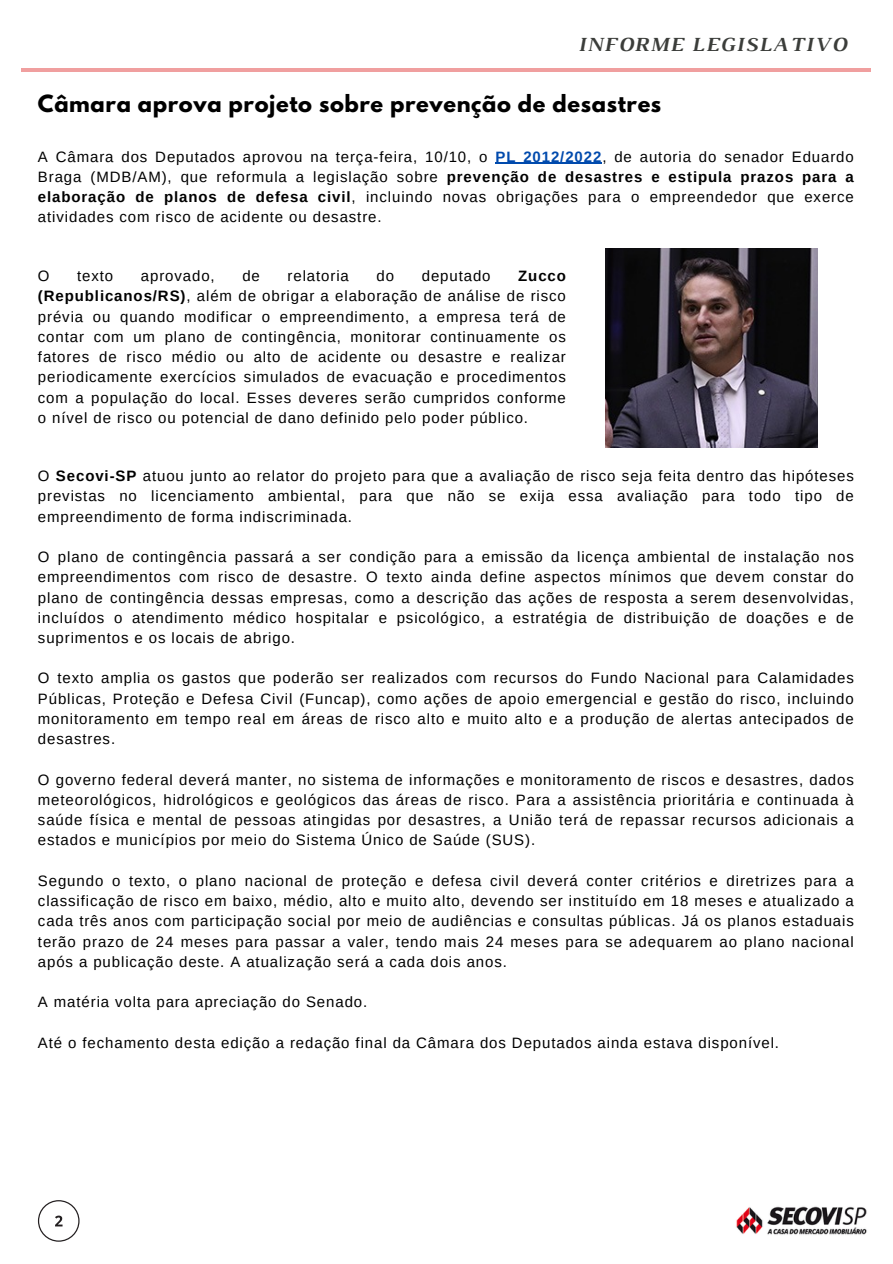
<style>
.page{position:relative;width:893px;height:1264px;background:#fff}
.page>*{position:absolute;margin:0;border:0;box-sizing:border-box;transform-origin:0 0}
.t1{font:700 21px "League Spartan";letter-spacing:.03em;color:#000}
.t2{font:italic 700 20.4px "Luthier";letter-spacing:.06em;color:#3b3d3a}
.t3{font:15px/20.2px "Arimo";letter-spacing:.06em;color:#000;text-align:justify}
.s1{font-weight:700;color:#004aad}
.s2{font-weight:700}
</style>
<div class="page">
<hr style="left:22px;top:68px;width:848px;height:4px;background:#f09f9f">
<svg style="left:38px;top:1200px;width:42px;height:41px"></svg>
<img style="left:736px;top:1206px;width:131px;height:29px">
<img style="left:605px;top:248px;width:212px;height:199px">
<hr style="left:495px;top:163px;width:107px;height:1px;background:#004aad">
<p class="t2" style="left:577px;top:37px;width:270px">INFORME LEGISLATIVO</p>
<p class="t1" style="left:38px;top:93px;width:624px">Câmara aprova projeto sobre prevenção de desastres</p>
<p class="t3" style="left:38px;top:146px;width:817px">A Câmara dos Deputados aprovou na terça-feira, 10/10, o <span class="s1">PL 2012/2022</span>, de autoria do senador Eduardo Braga (MDB/AM), que reformula a legislação sobre <span class="s2">prevenção de desastres e estipula prazos para a elaboração de planos de defesa civil</span>, incluindo novas obrigações para o empreendedor que exerce atividades com risco de acidente ou desastre.</p>
<p class="t3" style="left:38px;top:266px;width:13px">O</p>
<p class="t3" style="left:77px;top:266px;width:38px">texto</p>
<p class="t3" style="left:141px;top:266px;width:75px">aprovado,</p>
<p class="t3" style="left:242px;top:266px;width:19px">de</p>
<p class="t3" style="left:287px;top:266px;width:63px">relatoria</p>
<p class="t3" style="left:376px;top:266px;width:19px">do</p>
<p class="t3" style="left:422px;top:266px;width:70px">deputado</p>
<p class="t3" style="left:38px;top:266px;width:529px;text-indent:480px"><span class="s2">Zucco (Republicanos/RS)</span>, além de obrigar a elaboração de análise de risco prévia ou quando modificar o empreendimento, a empresa terá de contar com um plano de contingência, monitorar continuamente os fatores de risco médio ou alto de acidente ou desastre e realizar periodicamente exercícios simulados de evacuação e procedimentos com a população do local. Esses deveres serão cumpridos conforme o nível de risco ou potencial de dano definido pelo poder público.</p>
<p class="t3" style="left:38px;top:465px;width:817px">O <span class="s2">Secovi-SP</span> atuou junto ao relator do projeto para que a avaliação de risco seja feita dentro das hipóteses previstas no licenciamento ambiental, para que não se exija essa avaliação para todo tipo de empreendimento de forma indiscriminada.</p>
<p class="t3" style="left:38px;top:546px;width:817px">O plano de contingência passará a ser condição para a emissão da licença ambiental de instalação nos empreendimentos com risco de desastre. O texto ainda define aspectos mínimos que devem constar do plano de contingência dessas empresas, como a descrição das ações de resposta a serem desenvolvidas, incluídos o atendimento médico hospitalar e psicológico, a estratégia de distribuição de doações e de suprimentos e os locais de abrigo.</p>
<p class="t3" style="left:38px;top:668px;width:817px">O texto amplia os gastos que poderão ser realizados com recursos do Fundo Nacional para Calamidades Públicas, Proteção e Defesa Civil (Funcap), como ações de apoio emergencial e gestão do risco, incluindo monitoramento em tempo real em áreas de risco alto e muito alto e a produção de alertas antecipados de desastres.</p>
<p class="t3" style="left:38px;top:769px;width:817px">O governo federal deverá manter, no sistema de informações e monitoramento de riscos e desastres, dados meteorológicos, hidrológicos e geológicos das áreas de risco. Para a assistência prioritária e continuada à saúde física e mental de pessoas atingidas por desastres, a União terá de repassar recursos adicionais a estados e municípios por meio do Sistema Único de Saúde (SUS).</p>
<p class="t3" style="left:38px;top:870px;width:817px">Segundo o texto, o plano nacional de proteção e defesa civil deverá conter critérios e diretrizes para a classificação de risco em baixo, médio, alto e muito alto, devendo ser instituído em 18 meses e atualizado a cada três anos com participação social por meio de audiências e consultas públicas. Já os planos estaduais terão prazo de 24 meses para passar a valer, tendo mais 24 meses para se adequarem ao plano nacional após a publicação deste. A atualização será a cada dois anos.</p>
<p class="t3" style="left:38px;top:992px;width:331px">A matéria volta para apreciação do Senado.</p>
<p class="t3" style="left:38px;top:1032px;width:742px">Até o fechamento desta edição a redação final da Câmara dos Deputados ainda estava disponível.</p>
</div>
